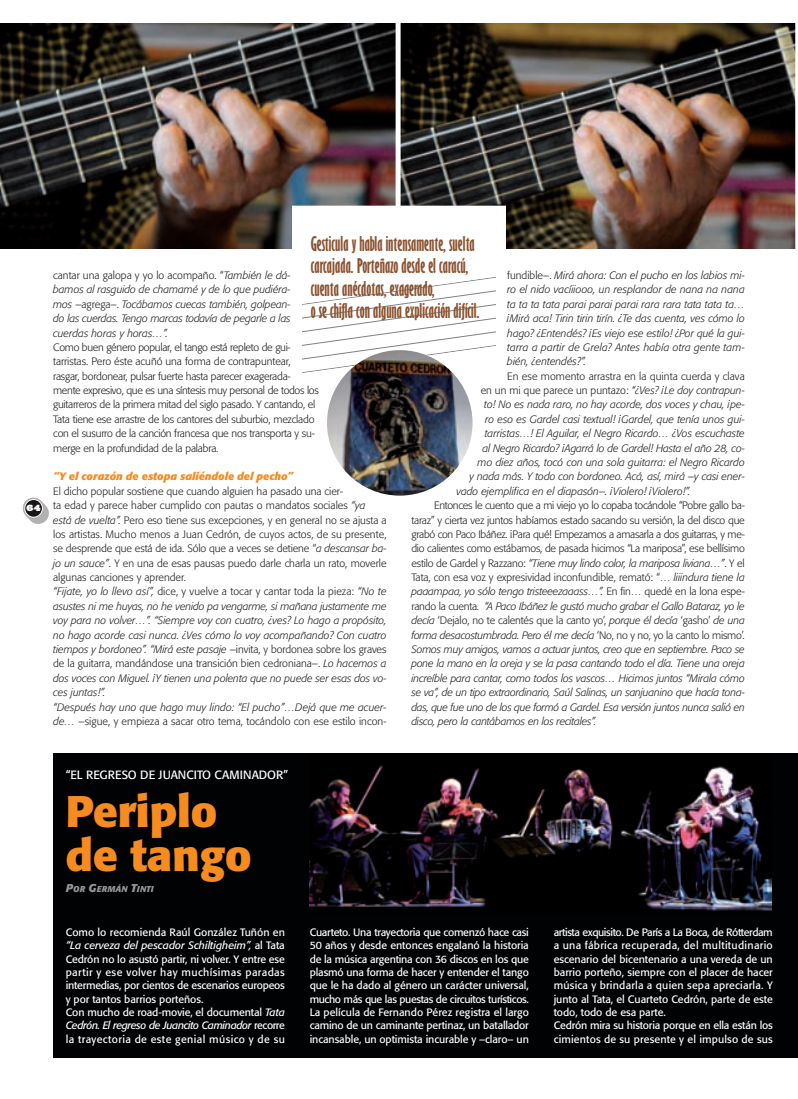
<style>
.page{position:relative;width:798px;height:1099px;background:#fff}
.page>*{position:absolute;margin:0;border:0;box-sizing:border-box;transform-origin:0 0}
.t1{font:700 43.75px/43.8px "Formata";color:#f68b1f}
.t2{font:700 extra-condensed 18.75px/22.5px "Gill Sans";color:#8a5331}
.t3{font:11.88px "Formata";color:#fff}
.t4{font:italic 300 10.62px/14.4px "Formata";color:#231f20;text-align:justify}
.t5{font:10.62px/13.4px "Formata";letter-spacing:-.005em;color:#fff}
.t6{font:300 10.62px/14.4px "Formata";color:#231f20}
.t7{font:300 10.62px/14.4px "Formata";letter-spacing:-.02em;color:#231f20}
.t8{font:italic 700 10.62px "Formata";color:#f68b1f}
.t9{font:8.75px "Big Mummy";color:#fff}
.t10{font:italic 700 8.5px "Formata";letter-spacing:.01em;color:#939598}
.s1{font-style:normal}
.s2{font-style:italic}
.s3{font-size:11.25px}
</style>
<div class="page">
<img style="left:0;top:23px;width:395px;height:226px">
<img style="left:400px;top:23px;width:395px;height:226px">
<div style="left:53px;top:753px;width:744px;height:305px;background:#010203"></div>
<img style="left:309px;top:765px;width:462px;height:146px">
<svg style="left:303px;top:218px;width:192px;height:154px"></svg>
<img style="left:327px;top:350px;width:145px;height:145px;border-radius:50%">
<svg style="left:23px;top:497px;width:26px;height:27px"></svg>
<svg style="left:24px;top:499px;width:19px;height:18px"></svg>
<div style="left:25px;top:500px;width:17px;height:16px;background:#1a1516;border-radius:50%"></div>
<p class="t9" style="left:27px;top:502px;width:16px">64</p>
<h2 class="t2" style="left:310px;top:233px;width:170px">Gesticula y habla intensamente, suelta carcajada. Porteñazo desde el caracú, cuenta anécdotas, exagerado,<br>o se chifla con alguna explicación difícil.</h2>
<p class="t4" style="left:507px;top:269px;width:239px"><span class="s1">fundible–.</span> Mirá ahora: Con el pucho en los labios mi&shy;ro el nido vacíiiooo, un resplandor de nana na nana ta ta ta tata parai parai parai rara rara tata tata ta… ¡Mirá aca! Tirin tirin tirín. ¿Te das cuenta, ves cómo lo hago? ¿Entendés? ¡Es viejo ese estilo! ¿Por qué la gui&shy;tarra a partir de Grela? Antes había otra gente tam&shy;bién, ¿entendés?”.</p>
<p class="t6" style="left:507px;top:369px;width:239px">En ese momento arrastra en la quinta cuerda y clava</p>
<p class="t6" style="left:480px;top:384px;width:265px">en un mi que parece un puntazo: <span class="s2">“¿Ves? ¡Le doy contrapun-</span></p>
<p class="t4" style="left:484px;top:398px;width:262px">to! No es nada raro, no hay acorde, dos voces y chau, ¡pe-</p>
<p class="t4" style="left:485px;top:413px;width:261px">ro eso es Gardel casi textual! ¡Gardel, que tenía unos gui-</p>
<p class="t4" style="left:484px;top:427px;width:261px">tarristas…! El Aguilar, el Negro Ricardo… ¿Vos escuchaste</p>
<p class="t4" style="left:482px;top:441px;width:264px">al Negro Ricardo? ¡Agarrá lo de Gardel! Hasta el año 28, co-</p>
<p class="t4" style="left:477px;top:456px;width:268px">mo diez años, tocó con una sola guitarra: el Negro Ricardo</p>
<p class="t4" style="left:469px;top:470px;width:277px">y nada más. Y todo con bordoneo. Acá, así, mirá –y casi ener-</p>
<p class="t4" style="left:456px;top:484px;width:235px">vado ejemplifica en el diapasón–. ¡Violero! ¡Violero!”.</p>
<p class="t4" style="left:411px;top:499px;width:335px;text-indent:23px"><span class="s1">Entonces le cuento que a mi viejo yo lo copaba tocándole “Pobre gallo ba&shy;taraz” y cierta vez juntos habíamos estado sacando su versión, la del disco que grabó con Paco Ibáñez. ¡Para qué! Empezamos a amasarla a dos guitarras, y me&shy;dio calientes como estábamos, de pasada hicimos “La mariposa”, ese bellísimo estilo de Gardel y Razzano:</span> “Tiene muy lindo color, la mariposa liviana…”<span class="s1">. Y el Tata, con esa voz y expresividad inconfundible, remató: “…</span> liiindura tiene la paaampaa, yo sólo tengo tristeeezaaass…”. <span class="s1">En fin… quedé en la lona espe&shy;rando la cuenta.</span> “A Paco Ibáñez le gustó mucho grabar el Gallo Bataraz, yo le decía <span class="s1">‘Dejalo, no te calentés que la canto yo’,</span> porque él decía <span class="s1">‘gasho’</span> de una forma desacostumbrada. Pero él me decía <span class="s1">‘No, no y no, yo la canto lo mismo’.<br></span>Somos muy amigos, vamos a actuar juntos, creo que en septiembre. Paco se pone la mano en la oreja y se la pasa cantando todo el día. Tiene una oreja increíble para cantar, como todos los vascos… Hicimos juntos “Mirala cómo se va”, de un tipo extraordinario, Saúl Salinas, un sanjuanino que hacía tona&shy;das, que fue uno de los que formó a Gardel. Esa versión juntos nunca salió en disco, pero la cantábamos en los recitales”.</p>
<p class="t4" style="left:53px;top:269px;width:239px"><span class="s1">cantar una galopa y yo lo acompaño. “</span>También le dá&shy;bamos al rasguido de chamamé y de lo que pudiéra&shy;mos <span class="s1">–agrega–.</span> Tocábamos cuecas también, golpean&shy;do las cuerdas. Tengo marcas todavía de pegarle a las cuerdas horas y horas…”.</p>
<p class="t7" style="left:53px;top:341px;width:267px">Como buen género popular, el tango está repleto de gui&shy;tarristas. Pero éste acuñó una forma de contrapuntear, rasgar, bordonear, pulsar fuerte hasta parecer exagerada&shy;mente expresivo, que es una síntesis muy personal de todos los guitarreros de la primera mitad del siglo pasado. Y cantando, el Tata tiene ese arrastre de los cantores del suburbio, mezclado con el susurro de la canción francesa que nos transporta y su&shy;merge en la profundidad de la palabra.</p>
<p class="t8" style="left:53px;top:472px;width:241px">“Y el corazón de estopa saliéndole del pecho”</p>
<p class="t6" style="left:53px;top:484px;width:335px">El dicho popular sostiene que cuando alguien ha pasado una cier-<br>ta edad y parece haber cumplido con pautas o mandatos sociales <span class="s2">“ya está de vuelta”.</span> Pero eso tiene sus excepciones, y en general no se ajusta a los artistas. Mucho menos a Juan Cedrón, de cuyos actos, de su presente, se desprende que está de ida. Sólo que a veces se detiene “<span class="s2">a descansar ba&shy;jo un sauce”</span>. Y en una de esas pausas puedo darle charla un rato, moverle algunas canciones y aprender.<br><span class="s2">“Fijate, yo lo llevo así”,</span> dice, y vuelve a tocar y cantar toda la pieza: <span class="s2">“No te asustes ni me huyas, no he venido pa vengarme, si mañana justamente me voy para no volver…”. “Siempre voy con cuatro, ¿ves? Lo hago a propósito, no hago acorde casi nunca. ¿Ves cómo lo voy acompañando? Con cuatro tiempos y bordoneo”. “Mirá este pasaje</span> –invita, y bordonea sobre los graves de la guitarra, mandándose una transición bien cedroniana–. <span class="s2">Lo hacemos a dos voces con Miguel. ¡Y tienen una polenta que no puede ser esas dos vo&shy;ces juntas!”.<br>“Después hay uno que hago muy lindo: “El pucho”…Dejá que me acuer&shy;de…</span> –sigue, y empieza a sacar otro tema, tocándolo con ese estilo incon-</p>
<p class="t3" style="left:66px;top:770px;width:224px">“EL REGRESO DE JUANCITO CAMINADOR”</p>
<h1 class="t1" style="left:66px;top:793px;width:187px">Periplo de tango</h1>
<p class="t10" style="left:66px;top:885px;width:89px"><span class="s3">P</span>OR <span class="s3">G</span>ERMÁN <span class="s3">T</span>INTI</p>
<p class="t5" style="left:66px;top:926px;width:220px">Como lo recomienda Raúl González Tuñón en <span class="s2">“La cerveza del pescador Schiltigheim”,</span> al Tata Cedrón no lo asustó partir, ni volver. Y entre ese partir y ese volver hay muchísimas paradas intermedias, por cientos de escenarios europeos y por tantos barrios porteños.<br>Con mucho de road-movie, el documental <span class="s2">Tata Cedrón. El regreso de Juancito Caminador</span> recorre la trayectoria de este genial músico y de su</p>
<p class="t5" style="left:309px;top:926px;width:220px;text-align:justify">Cuarteto. Una trayectoria que comenzó hace casi 50 años y desde entonces engalanó la historia de la música argentina con 36 discos en los que plasmó una forma de hacer y entender el tango que le ha dado al género un carácter universal, mucho más que las puestas de circuitos turísticos.<br>La película de Fernando Pérez registra el largo camino de un caminante pertinaz, un batallador incansable, un optimista incurable y –claro– un</p>
<p class="t5" style="left:553px;top:926px;width:220px">artista exquisito. De París a La Boca, de Rótterdam a una fábrica recuperada, del multitudinario escenario del bicentenario a una vereda de un barrio porteño, siempre con el placer de hacer música y brindarla a quien sepa apreciarla. Y junto al Tata, el Cuarteto Cedrón, parte de este todo, todo de esa parte.<br>Cedrón mira su historia porque en ella están los cimientos de su presente y el impulso de sus</p>
</div>
